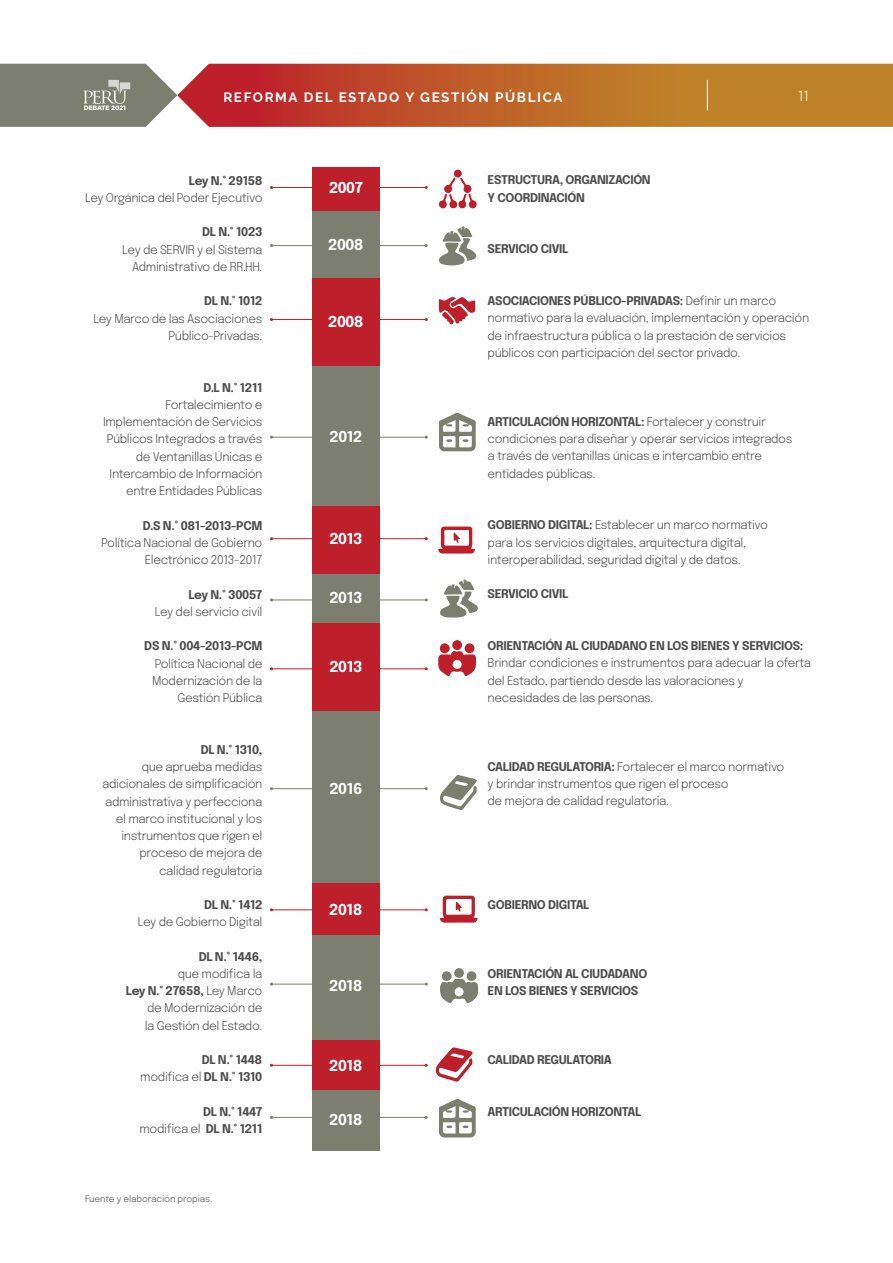
<style>
.page{position:relative;width:893px;height:1263px;background:#fff}
.page>*{position:absolute;margin:0;border:0;box-sizing:border-box;transform-origin:0 0}
.t1{font:700 15px "Epilogue";letter-spacing:-.03em;color:#fff}
.t2{font:300 13.8px "Epilogue";color:#fff}
.t3{font:700 13.5px "Raleway";letter-spacing:.12em;color:#fff}
.t4{font:300 12px/17.2px "Epilogue";letter-spacing:-.03em;color:#4d4d4f;text-align:right}
.t5{font:700 12px/17.2px "Epilogue";letter-spacing:-.03em;color:#4d4d4f;text-align:right}
.t6{font:300 9px "Epilogue";letter-spacing:-.01em;color:#4d4d4f}
.s1{font-weight:700}
.s2{font-weight:300}
</style>
<div class="page">
<hr style="left:272px;top:788px;width:154px;height:1px;background:#7c7e6f">
<div style="left:312px;top:709px;width:67px;height:175px;background:#7c7e6f"></div>
<div style="left:312px;top:607px;width:67px;height:104px;background:#bd202a"></div>
<hr style="left:272px;top:600px;width:154px;height:1px;background:#7c7e6f">
<div style="left:312px;top:571px;width:67px;height:52px;background:#7c7e6f"></div>
<hr style="left:272px;top:538px;width:154px;height:1px;background:#bd202a">
<div style="left:312px;top:492px;width:67px;height:82px;background:#bd202a"></div>
<hr style="left:272px;top:245px;width:154px;height:1px;background:#7c7e6f">
<hr style="left:272px;top:984px;width:154px;height:1px;background:#7c7e6f">
<hr style="left:272px;top:187px;width:154px;height:1px;background:#bd202a">
<hr style="left:272px;top:319px;width:154px;height:1px;background:#bd202a">
<hr style="left:272px;top:909px;width:154px;height:1px;background:#bd202a">
<hr style="left:272px;top:1065px;width:154px;height:1px;background:#bd202a">
<div style="left:312px;top:202px;width:67px;height:124px;background:#7c7e6f"></div>
<div style="left:312px;top:934px;width:67px;height:106px;background:#7c7e6f"></div>
<div style="left:312px;top:167px;width:67px;height:43px;background:#bd202a"></div>
<div style="left:312px;top:279px;width:67px;height:87px;background:#bd202a"></div>
<div style="left:312px;top:883px;width:67px;height:52px;background:#bd202a"></div>
<div style="left:312px;top:1039px;width:67px;height:52px;background:#bd202a"></div>
<hr style="left:272px;top:1117px;width:154px;height:1px;background:#7c7e6f">
<div style="left:312px;top:1090px;width:67px;height:61px;background:#7c7e6f"></div>
<svg style="left:452px;top:640px;width:10px;height:10px"></svg>
<svg style="left:438px;top:643px;width:38px;height:34px"></svg>
<div style="left:465px;top:643px;width:9px;height:10px;background:#bd202a;border-radius:50%"></div>
<svg style="left:440px;top:579px;width:38px;height:39px"></svg>
<svg style="left:435px;top:1047px;width:38px;height:35px"></svg>
<svg style="left:440px;top:979px;width:39px;height:24px"></svg>
<div style="left:454px;top:968px;width:10px;height:10px;background:#7c7e6f;border-radius:50%"></div>
<div style="left:442px;top:971px;width:10px;height:10px;background:#7c7e6f;border-radius:50%"></div>
<div style="left:467px;top:971px;width:9px;height:10px;background:#7c7e6f;border-radius:50%"></div>
<svg style="left:440px;top:775px;width:37px;height:35px"></svg>
<svg style="left:438px;top:526px;width:37px;height:28px"></svg>
<svg style="left:440px;top:896px;width:38px;height:27px"></svg>
<svg style="left:439px;top:412px;width:37px;height:39px"></svg>
<svg style="left:439px;top:1099px;width:37px;height:38px"></svg>
<svg style="left:439px;top:226px;width:37px;height:40px"></svg>
<svg style="left:439px;top:297px;width:36px;height:28px"></svg>
<svg style="left:439px;top:177px;width:38px;height:32px"></svg>
<div style="left:454px;top:170px;width:8px;height:8px;background:#bd202a;border-radius:50%"></div>
<hr style="left:272px;top:437px;width:154px;height:1px;background:#7c7e6f">
<div style="left:312px;top:366px;width:67px;height:140px;background:#7c7e6f"></div>
<hr style="left:272px;top:668px;width:154px;height:1px;background:#bd202a">
<svg style="left:0;top:64px;width:893px;height:63px;background:#b56c3e"></svg>
<hr style="left:707px;top:80px;width:1px;height:31px;background:#fff">
<p class="t3" style="left:223px;top:89px;width:341px">REFORMA DEL ESTADO Y GESTIÓN PÚBLICA</p>
<p class="t2" style="left:798px;top:86px;width:13px">11</p>
<p class="t5" style="left:189px;top:171px;width:75px">Ley N.° 29158</p>
<p class="t4" style="left:85px;top:188px;width:179px">Ley Orgánica del Poder Ejecutivo</p>
<p class="t5" style="left:202px;top:223px;width:62px">DL N.° 1023</p>
<p class="t4" style="left:122px;top:240px;width:142px">Ley de SERVIR y el Sistema<br>Administrativo de RR.HH.</p>
<p class="t5" style="left:204px;top:292px;width:60px">DL N.° 1012</p>
<p class="t4" style="left:93px;top:309px;width:171px">Ley Marco de las Asociaciones<br>Público-Privadas.</p>
<p class="t5" style="left:204px;top:378px;width:60px">D.L N.° 1211</p>
<p class="t4" style="left:103px;top:395px;width:161px">Fortalecimiento e<br>Implementación de Servicios<br>Públicos Integrados a través de Ventanillas Únicas e<br>Intercambio de Información entre Entidades Públicas</p>
<p class="t5" style="left:143px;top:516px;width:121px">D.S N.° 081-2013-PCM</p>
<p class="t4" style="left:101px;top:533px;width:163px">Política Nacional de Gobierno<br>Electrónico 2013-2017</p>
<p class="t5" style="left:188px;top:585px;width:76px">Ley N.° 30057</p>
<p class="t4" style="left:155px;top:602px;width:109px">Ley del servicio civil</p>
<p class="t5" style="left:144px;top:637px;width:120px">DS N.° 004-2013-PCM</p>
<p class="t4" style="left:152px;top:654px;width:112px">Política Nacional de<br>Modernización de la<br>Gestión Pública</p>
<p class="t5" style="left:201px;top:740px;width:63px">DL N.° 1310,</p>
<p class="t4" style="left:102px;top:757px;width:162px">que aprueba medidas adicionales de simplificación administrativa y perfecciona el marco institucional y los instrumentos que rigen el proceso de mejora de calidad regulatoria</p>
<p class="t5" style="left:204px;top:895px;width:60px">DL N.° 1412</p>
<p class="t4" style="left:138px;top:913px;width:126px">Ley de Gobierno Digital</p>
<p class="t5" style="left:199px;top:947px;width:65px">DL N.° 1446,</p>
<p class="t4" style="left:126px;top:964px;width:138px">que modifica la<br><span class="s1">Ley N.° 27658,</span> Ley Marco de Modernización de<br>la Gestión del Estado.</p>
<p class="t5" style="left:140px;top:1050px;width:124px">DL N.° 1448<br><span class="s2">modifica el</span> DL N.° 1310</p>
<p class="t5" style="left:139px;top:1102px;width:124px">DL N.° 1447<br><span class="s2">modifica el</span> DL N.° 1211</p>
<p class="t6" style="left:85px;top:1193px;width:129px">Fuente y elaboración propias.</p>
<p class="t1" style="left:329px;top:177px;width:35px">2007</p>
<p class="t1" style="left:328px;top:234px;width:37px">2008</p>
<p class="t1" style="left:328px;top:311px;width:37px">2008</p>
<p class="t1" style="left:330px;top:426px;width:34px">2012</p>
<p class="t1" style="left:329px;top:528px;width:34px">2013</p>
<p class="t1" style="left:329px;top:587px;width:34px">2013</p>
<p class="t1" style="left:329px;top:656px;width:34px">2013</p>
<p class="t1" style="left:329px;top:778px;width:35px">2016</p>
<p class="t1" style="left:329px;top:899px;width:35px">2018</p>
<p class="t1" style="left:329px;top:975px;width:35px">2018</p>
<p class="t1" style="left:329px;top:1055px;width:35px">2018</p>
<p class="t1" style="left:329px;top:1109px;width:35px">2018</p>
<p class="t5" style="left:488px;top:171px;width:165px;text-align:left">ESTRUCTURA, ORGANIZACIÓN<br>Y COORDINACIÓN</p>
<p class="t5" style="left:488px;top:240px;width:82px">SERVICIO CIVIL</p>
<p class="t4" style="left:488px;top:291px;width:323px;text-align:left"><span class="s1">ASOCIACIONES PÚBLICO-PRIVADAS:</span> Definir un marco normativo para la evaluación, implementación y operación de infraestructura pública o la prestación de servicios públicos con participación del sector privado.</p>
<p class="t4" style="left:488px;top:412px;width:306px;text-align:left"><span class="s1">ARTICULACIÓN HORIZONTAL:</span> Fortalecer y construir condiciones para diseñar y operar servicios integrados a través de ventanillas únicas e intercambio entre entidades públicas.</p>
<p class="t4" style="left:488px;top:516px;width:282px;text-align:left"><span class="s1">GOBIERNO DIGITAL:</span> Establecer un marco normativo para los servicios digitales, arquitectura digital, interoperabilidad, seguridad digital y de datos.</p>
<p class="t5" style="left:488px;top:585px;width:82px">SERVICIO CIVIL</p>
<p class="t5" style="left:488px;top:636px;width:317px">ORIENTACIÓN AL CIUDADANO EN LOS BIENES Y SERVICIOS:</p>
<p class="t4" style="left:488px;top:654px;width:325px;text-align:left">Brindar condiciones e instrumentos para adecuar la oferta del Estado, partiendo desde las valoraciones y necesidades de las personas.</p>
<p class="t4" style="left:488px;top:757px;width:298px;text-align:left"><span class="s1">CALIDAD REGULATORIA:</span> Fortalecer el marco normativo y brindar instrumentos que rigen el proceso<br>de mejora de calidad regulatoria.</p>
<p class="t5" style="left:488px;top:895px;width:104px">GOBIERNO DIGITAL</p>
<p class="t5" style="left:488px;top:964px;width:161px;text-align:left">ORIENTACIÓN AL CIUDADANO<br>EN LOS BIENES Y SERVICIOS</p>
<p class="t5" style="left:488px;top:1050px;width:126px">CALIDAD REGULATORIA</p>
<p class="t5" style="left:488px;top:1102px;width:155px">ARTICULACIÓN HORIZONTAL</p>
</div>
